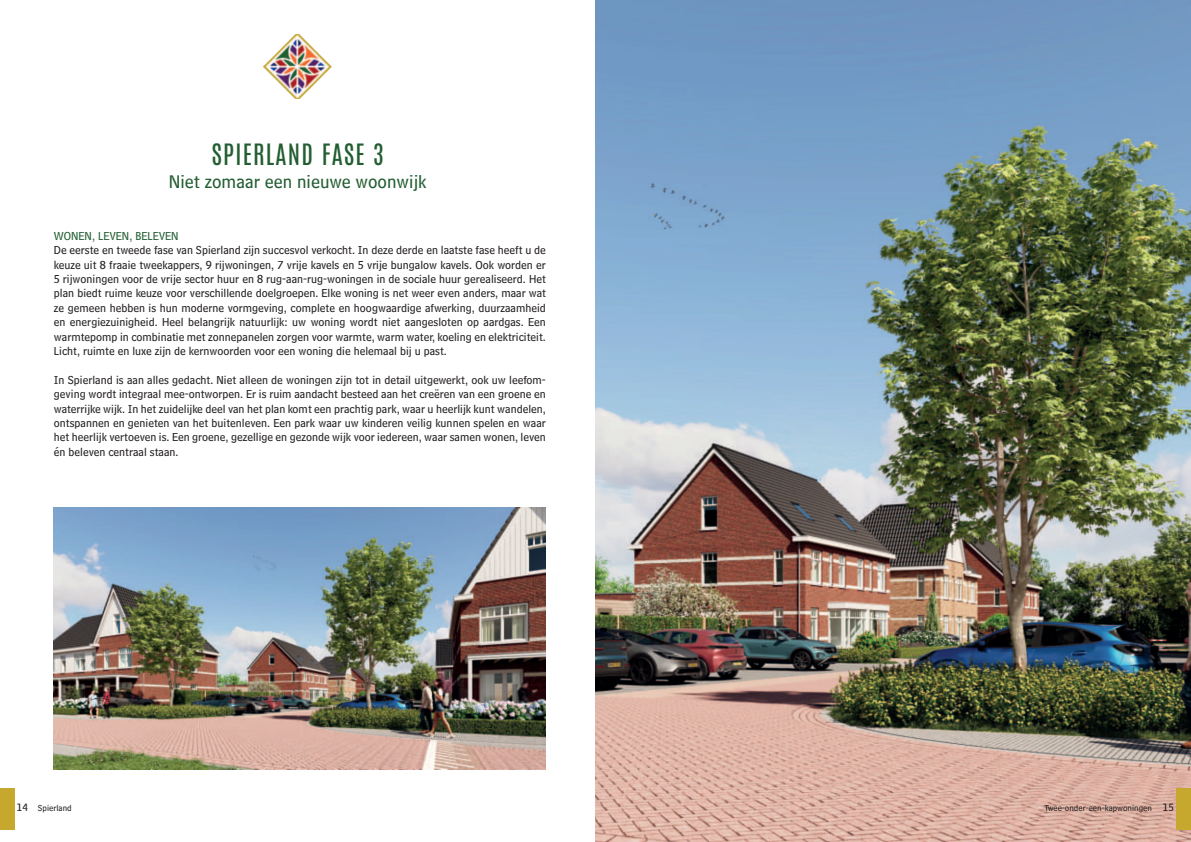
<style>
.page{position:relative;width:1191px;height:842px;background:#fff}
.page>*{position:absolute;margin:0;border:0;box-sizing:border-box;transform-origin:0 0}
.t1{font:25px "Antonio";letter-spacing:.05em;color:#225e31}
.t2{font:19px "Bell Centennial Std Sub Capt";color:#225e31}
.t3{font:12px/14.4px "Bell Centennial Std Sub Capt";color:#231f20;text-align:justify}
.t4{font:12px "Bell Centennial Std Sub Capt";color:#225e31}
.t5{font:9px "Bell Centennial Std Sub Capt";color:#231f20}
.s1{font-size:11px}
</style>
<div class="page">
<img style="left:595px;top:0;width:596px;height:842px">
<img style="left:54px;top:507px;width:492px;height:262px">
<div style="left:0;top:788px;width:14px;height:42px;background:#c6a82e"></div>
<div style="left:1176px;top:788px;width:15px;height:42px;background:#c6a82e"></div>
<img style="left:264px;top:35px;width:67px;height:63px">
<h1 class="t1" style="left:212px;top:137px;width:173px">SPIERLAND FASE 3</h1>
<h2 class="t2" style="left:169px;top:170px;width:259px">Niet zomaar een nieuwe woonwijk</h2>
<p class="t4" style="left:54px;top:229px;width:126px">WONEN, LEVEN, BELEVEN</p>
<p class="t3" style="left:54px;top:243px;width:493px">De eerste en tweede fase van Spierland zijn succesvol verkocht. In deze derde en laatste fase heeft u de keuze uit 8 fraaie tweekappers, 9 rijwoningen, 7 vrije kavels en 5 vrije bungalow kavels. Ook worden er 5 rijwoningen voor de vrije sector huur en 8 rug-aan-rug-woningen in de sociale huur gerealiseerd. Het plan biedt ruime keuze voor verschillende doelgroepen. Elke woning is net weer even anders, maar wat ze gemeen hebben is hun moderne vormgeving, complete en hoogwaardige afwerking, duurzaamheid en energiezuinigheid. Heel belangrijk natuurlijk: uw woning wordt niet aangesloten op aardgas. Een warmtepomp in combinatie met zonnepanelen zorgen voor warmte, warm water, koeling en elektriciteit.<br>Licht, ruimte en luxe zijn de kernwoorden voor een woning die helemaal bij u past.</p>
<p class="t3" style="left:54px;top:372px;width:493px">In Spierland is aan alles gedacht. Niet alleen de woningen zijn tot in detail uitgewerkt, ook uw leefom&shy;geving wordt integraal mee-ontworpen. Er is ruim aandacht besteed aan het creëren van een groene en waterrijke wijk. In het zuidelijke deel van het plan komt een prachtig park, waar u heerlijk kunt wandelen, ontspannen en genieten van het buitenleven. Een park waar uw kinderen veilig kunnen spelen en waar het heerlijk vertoeven is. Een groene, gezellige en gezonde wijk voor iedereen, waar samen wonen, leven én beleven centraal staan.</p>
<p class="t5" style="left:17px;top:802px;width:56px"><span class="s1">14</span> Spierland</p>
<p class="t5" style="left:1044px;top:802px;width:131px">Twee-onder-een-kapwoningen <span class="s1">15</span></p>
</div>
